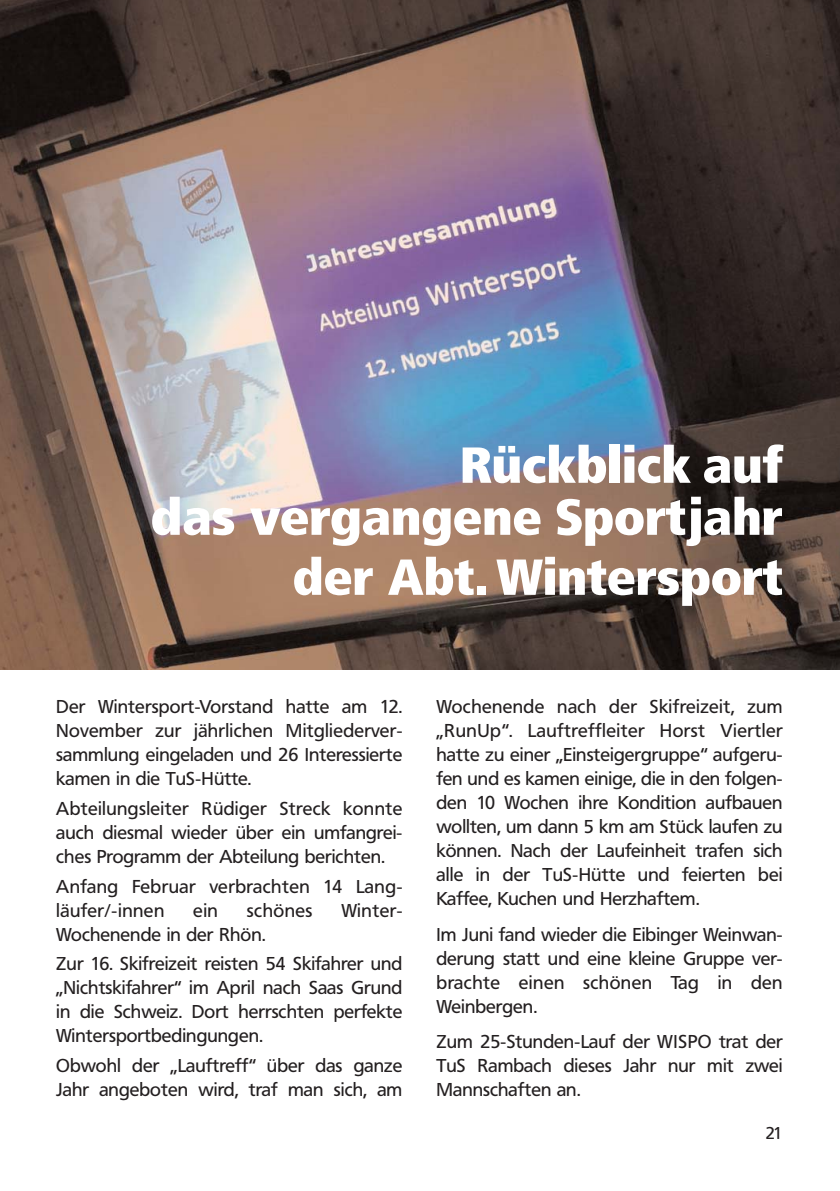
<style>
.page{position:relative;width:840px;height:1191px;background:#fff}
.page>*{position:absolute;margin:0;border:0;box-sizing:border-box;transform-origin:0 0}
.t1{font:800 50px/52px "Frutiger Condensed BQ";color:#fff;text-align:right;scale:1.08 1}
.t2{font:800 50px "Frutiger Condensed BQ";color:#fff;scale:1.06 1}
.t3{font:18.4px/24px "Frutiger BQ";color:#231f20;text-align:justify}
.t4{font:18.4px/24px "Frutiger BQ";letter-spacing:.02em;color:#231f20}
.t5{font:17px "Frutiger BQ";color:#231f20}
</style>
<div class="page">
<img style="left:0;top:0;width:839px;height:669px">
<h1 class="t1" style="left:151px;top:444px;width:586px">Rückblick auf<br>das vergangene Sportjahr</h1>
<h1 class="t2" style="left:292px;top:557px;width:463px">der Abt. Wintersport</h1>
<p class="t3" style="left:56px;top:695px;width:347px">Der Wintersport-Vorstand hatte am 12.<br>November zur jährlichen Mitgliederver&shy;sammlung eingeladen und 26 Interessierte kamen in die TuS-Hütte.</p>
<p class="t3" style="left:56px;top:797px;width:347px">Abteilungsleiter Rüdiger Streck konnte auch diesmal wieder über ein umfangrei&shy;ches Programm der Abteilung berichten.</p>
<p class="t4" style="left:56px;top:875px;width:347px">Anfang Februar verbrachten 14 Lang&shy;läufer/-innen</p>
<p class="t3" style="left:193px;top:899px;width:26px">ein</p>
<p class="t4" style="left:247px;top:899px;width:67px">schönes</p>
<p class="t3" style="left:341px;top:899px;width:63px">Winter-</p>
<p class="t3" style="left:56px;top:920px;width:347px;line-height:29.6px">Wochenende in der Rhön.<br>Zur 16. Skifreizeit reisten 54 Skifahrer und</p>
<p class="t3" style="left:56px;top:976px;width:347px">„Nichtskifahrer“ im April nach Saas Grund in die Schweiz. Dort herrschten perfekte Wintersportbedingungen.</p>
<p class="t3" style="left:56px;top:1054px;width:347px">Obwohl der „Lauftreff“ über das ganze<br>Jahr angeboten wird, traf man sich, am</p>
<p class="t3" style="left:436px;top:695px;width:347px">Wochenende nach der Skifreizeit, zum „RunUp“. Lauftreffleiter Horst Viertler hatte zu einer „Einsteigergruppe“ aufgeru&shy;fen und es kamen einige, die in den folgen&shy;den 10 Wochen ihre Kondition aufbauen wollten, um dann 5 km am Stück laufen zu können. Nach der Laufeinheit trafen sich alle in der TuS-Hütte und feierten bei Kaffee, Kuchen und Herzhaftem.</p>
<p class="t3" style="left:436px;top:923px;width:347px">Im Juni fand wieder die Eibinger Weinwan&shy;derung statt und eine kleine Gruppe ver&shy;brachte einen schönen Tag in den Weinbergen.</p>
<p class="t3" style="left:436px;top:1030px;width:347px">Zum 25-Stunden-Lauf der WISPO trat der TuS Rambach dieses Jahr nur mit zwei Mannschaften an.</p>
<p class="t5" style="left:765px;top:1124px;width:19px">21</p>
</div>
